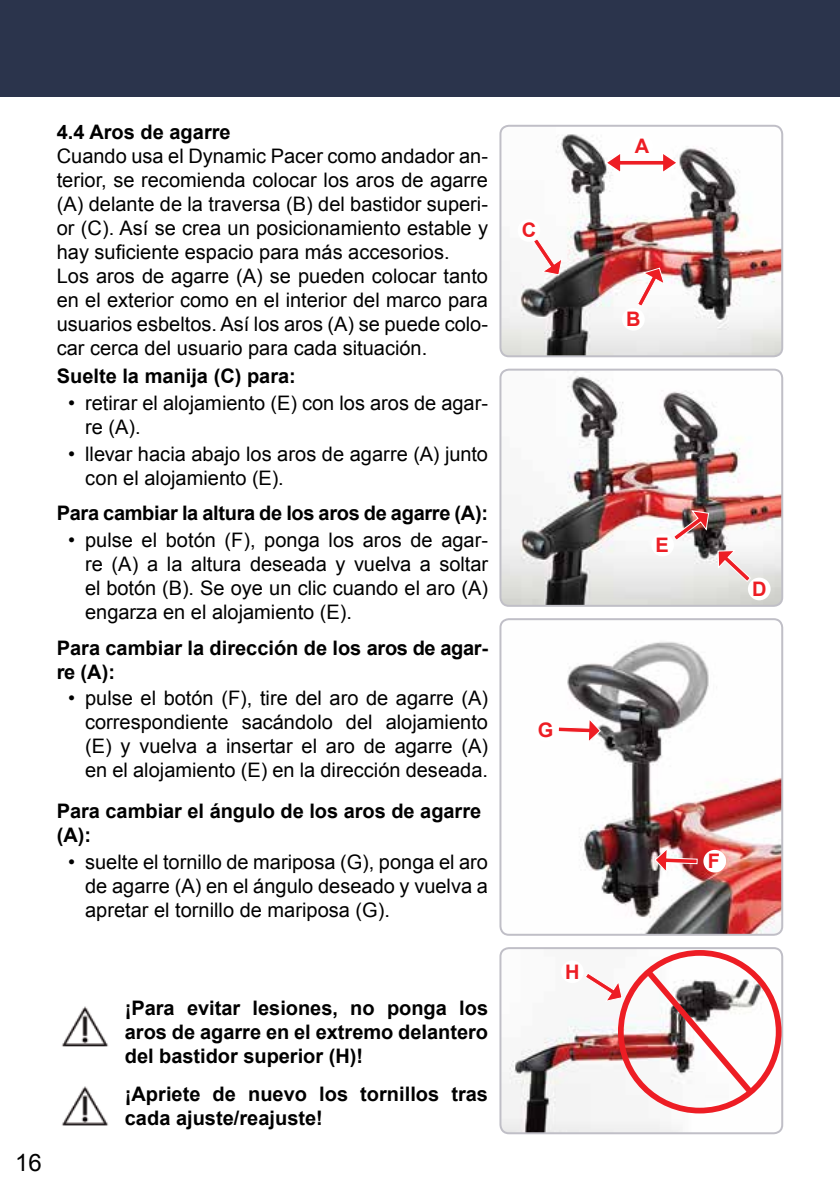
<style>
.page{position:relative;width:840px;height:1191px;background:#fff}
.page>*{position:absolute;margin:0;border:0;box-sizing:border-box;transform-origin:0 0}
.t1{font:24px "Arial";color:#000}
.t2{font:20px/24px "Arial";color:#000}
.t3{font:700 20px/24px "Arial";color:#000}
.t4{font:700 20px "Arial";color:#ed1d24}
</style>
<div class="page">
<div style="left:0;top:0;width:839px;height:96px;background:#2b344c"></div>
<img style="left:61px;top:1006px;width:48px;height:41px">
<img style="left:502px;top:619px;width:279px;height:315px">
<div style="left:499px;top:618px;width:283px;height:317px;border:2px solid #c0bfc7;border-radius:9px"></div>
<div style="left:533px;top:719px;width:23px;height:23px;background:#fff;border-radius:50%"></div>
<svg style="left:557px;top:718px;width:43px;height:25px"></svg>
<div style="left:703px;top:850px;width:22px;height:22px;background:#fff;border-radius:50%"></div>
<svg style="left:654px;top:848px;width:43px;height:24px"></svg>
<img style="left:502px;top:126px;width:279px;height:230px">
<div style="left:499px;top:125px;width:283px;height:232px;border:2px solid #c0bfc7;border-radius:9px"></div>
<div style="left:621px;top:308px;width:23px;height:23px;background:#fff;border-radius:50%"></div>
<svg style="left:636px;top:268px;width:28px;height:39px"></svg>
<svg style="left:603px;top:150px;width:76px;height:25px"></svg>
<div style="left:630px;top:135px;width:23px;height:23px;background:#fff;border-radius:50%"></div>
<div style="left:517px;top:219px;width:23px;height:23px;background:#fff;border-radius:50%"></div>
<svg style="left:532px;top:238px;width:30px;height:37px"></svg>
<img style="left:502px;top:370px;width:279px;height:236px">
<div style="left:499px;top:369px;width:283px;height:238px;border:2px solid #c0bfc7;border-radius:9px"></div>
<div style="left:747px;top:577px;width:23px;height:23px;background:#fff;border-radius:50%"></div>
<svg style="left:717px;top:550px;width:33px;height:32px"></svg>
<div style="left:651px;top:533px;width:22px;height:23px;background:#fff;border-radius:50%"></div>
<svg style="left:672px;top:510px;width:36px;height:31px"></svg>
<img style="left:62px;top:1086px;width:47px;height:40px">
<img style="left:502px;top:948px;width:279px;height:185px">
<div style="left:499px;top:947px;width:283px;height:187px;border:2px solid #c0bfc7;border-radius:9px"></div>
<div style="left:617px;top:950px;width:164px;height:163px;border:6px solid #ed1d24;border-radius:50%"></div>
<svg style="left:640px;top:964px;width:118px;height:135px"></svg>
<div style="left:560px;top:960px;width:23px;height:23px;background:#fff;border-radius:50%"></div>
<svg style="left:584px;top:972px;width:38px;height:29px"></svg>
<p class="t3" style="left:57px;top:121px;width:175px">4.4 Aros de agarre</p>
<p class="t2" style="left:57px;top:144px;width:432px">Cuando usa el Dynamic Pacer como andador an&shy;terior, se recomienda colocar los aros de agarre (A) delante de la traversa (B) del bastidor superi&shy;or (C). Así se crea un posicionamiento estable y hay suficiente espacio para más accesorios.<br>Los aros de agarre (A) se pueden colocar tanto en el exterior como en el interior del marco para usuarios esbeltos. Así los aros (A) se puede colo&shy;car cerca del usuario para cada situación.</p>
<p class="t3" style="left:57px;top:365px;width:240px">Suelte la manija (C) para:</p>
<p class="t2" style="left:85px;top:391px;width:404px;text-indent:-17px">• retirar el alojamiento (E) con los aros de agar&shy;re (A).</p>
<p class="t2" style="left:85px;top:442px;width:404px;text-indent:-17px">• llevar hacia abajo los aros de agarre (A) junto con el alojamiento (E).</p>
<p class="t3" style="left:57px;top:502px;width:432px">Para cambiar la altura de los aros de agarre (A):</p>
<p class="t2" style="left:85px;top:528px;width:404px;text-align:justify;text-indent:-17px">• pulse el botón (F), ponga los aros de agar&shy;re (A) a la altura deseada y vuelva a soltar el botón (B). Se oye un clic cuando el aro (A) engarza en el alojamiento (E).</p>
<p class="t3" style="left:57px;top:636px;width:432px">Para cambiar la dirección de los aros de agar&shy;re (A):</p>
<p class="t2" style="left:85px;top:686px;width:404px;text-align:justify;text-indent:-17px">• pulse el botón (F), tire del aro de agarre (A) correspondiente sacándolo del alojamiento (E) y vuelva a insertar el aro de agarre (A) en el alojamiento (E) en la dirección deseada.</p>
<p class="t3" style="left:57px;top:800px;width:426px">Para cambiar el ángulo de los aros de agarre (A):</p>
<p class="t2" style="left:85px;top:850px;width:404px;text-align:justify;text-indent:-17px">• suelte el tornillo de mariposa (G), ponga el aro de agarre (A) en el ángulo deseado y vuelva a apretar el tornillo de mariposa (G).</p>
<p class="t1" style="left:15px;top:1147px;width:28px">16</p>
<p class="t3" style="left:125px;top:997px;width:364px;text-align:justify">¡Para evitar lesiones, no ponga los aros de agarre en el extremo delantero del bastidor superior (H)!</p>
<p class="t3" style="left:125px;top:1082px;width:364px">¡Apriete de nuevo los tornillos tras cada ajuste/reajuste!</p>
<p class="t4" style="left:521px;top:217px;width:16px">C</p>
<p class="t4" style="left:537px;top:717px;width:17px">G</p>
<p class="t4" style="left:565px;top:958px;width:16px">H</p>
<p class="t4" style="left:634px;top:133px;width:16px">A</p>
<p class="t4" style="left:626px;top:306px;width:16px">B</p>
<p class="t4" style="left:655px;top:531px;width:15px">E</p>
<p class="t4" style="left:751px;top:575px;width:16px">D</p>
<p class="t4" style="left:707px;top:847px;width:14px">F</p>
</div>
